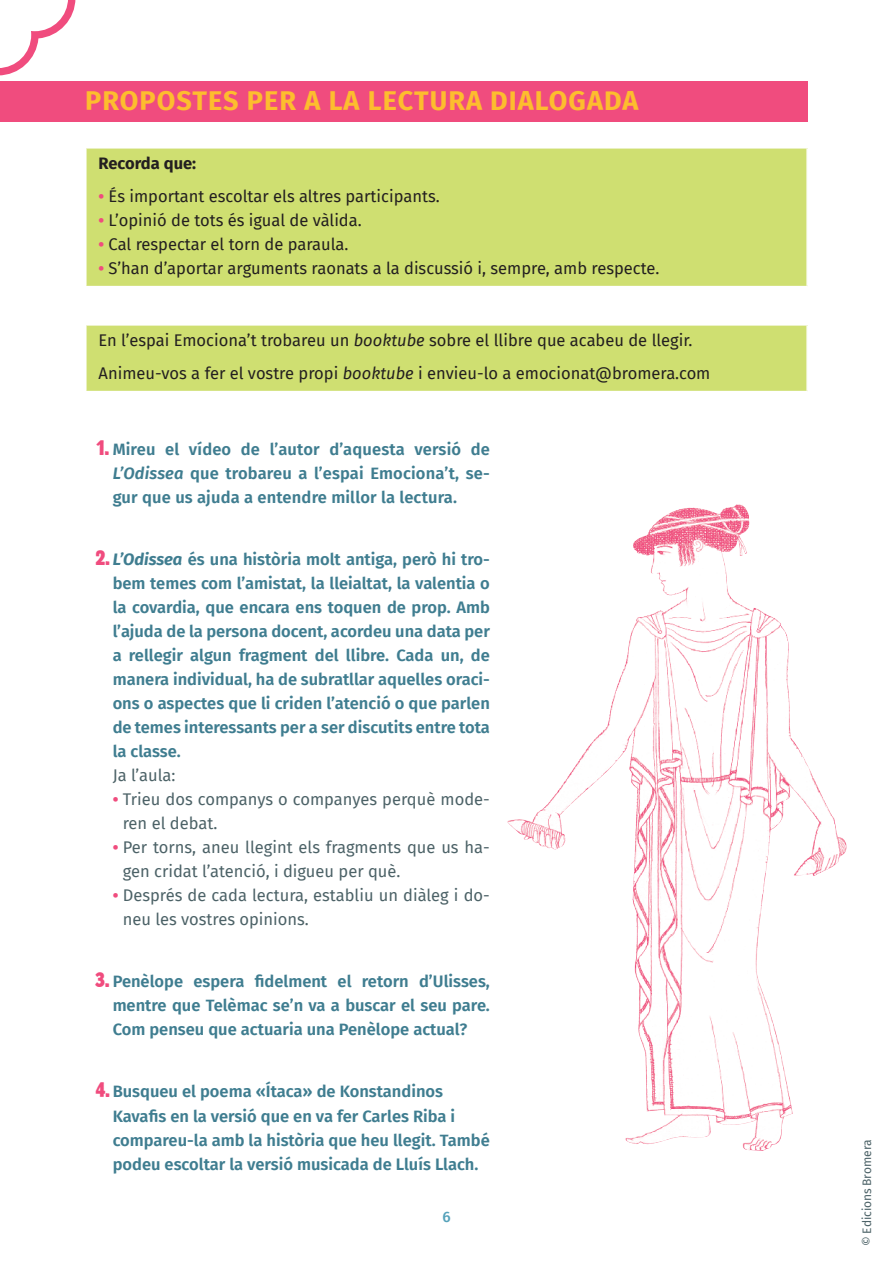
<style>
.page{position:relative;width:893px;height:1263px;background:#fff}
.page>*{position:absolute;margin:0;border:0;box-sizing:border-box;transform-origin:0 0}
.t1{font:700 27px "Fira Sans";letter-spacing:.04em;color:#fdbd2e}
.t2{font:600 16.5px/24px "Fira Sans";color:#3f7d90;text-align:justify}
.t3{font:16.5px/32.5px "Fira Sans";color:#231f20}
.t4{font:16.5px/24px "Fira Sans";color:#4c6267}
.t5{font:700 16.5px "Fira Sans";color:#231f20}
.t6{font:500 15px "Fira Sans";color:#55a2ba}
.t7{font:12px "Fira Sans";letter-spacing:-.005em;color:#4c6267}
.s1{font-weight:700;color:#f04c7e}
.s2{font-style:italic}
.s3{font-family:"Block Berthold";font-weight:400;font-stretch:condensed;font-size:21px;color:#f04c7e}
.s4{font-weight:700;font-style:italic}
</style>
<div class="page">
<img style="left:507px;top:504px;width:232px;height:641px">
<svg style="left:0;top:0;width:75px;height:75px"></svg>
<div style="left:0;top:81px;width:808px;height:41px;background:#f04c7e"></div>
<div style="left:86px;top:148px;width:721px;height:139px;background:#cfdf71"></div>
<hr style="left:85px;top:147px;width:723px;height:2px;background:#fff">
<hr style="left:85px;top:149px;width:2px;height:137px;background:#fff">
<hr style="left:806px;top:149px;width:2px;height:137px;background:#fff">
<hr style="left:85px;top:286px;width:723px;height:1px;background:#fff">
<div style="left:86px;top:325px;width:721px;height:67px;background:#cfdf71"></div>
<hr style="left:85px;top:324px;width:723px;height:2px;background:#fff">
<hr style="left:85px;top:326px;width:2px;height:65px;background:#fff">
<hr style="left:806px;top:326px;width:2px;height:65px;background:#fff">
<hr style="left:85px;top:391px;width:723px;height:1px;background:#fff">
<h1 class="t1" style="left:85px;top:78px;width:555px">PROPOSTES PER A LA LECTURA DIALOGADA</h1>
<p class="t5" style="left:99px;top:150px;width:99px">Recorda que:</p>
<p class="t3" style="left:99px;top:179px;width:343px"><span class="s1">•</span> És important escoltar els altres participants.</p>
<p class="t3" style="left:99px;top:203px;width:265px"><span class="s1">•</span> L’opinió de tots és igual de vàlida.</p>
<p class="t3" style="left:99px;top:227px;width:251px"><span class="s1">•</span> Cal respectar el torn de paraula.</p>
<p class="t3" style="left:99px;top:251px;width:562px"><span class="s1">•</span> S’han d’aportar arguments raonats a la discussió i, sempre, amb respecte.</p>
<p class="t3" style="left:99px;top:324px;width:613px">En l’espai Emociona’t trobareu un <span class="s2">booktube</span> sobre el llibre que acabeu de llegir.<br>Animeu-vos a fer el vostre propi <span class="s2">booktube</span> i envieu-lo a emocionat@bromera.com</p>
<p class="t2" style="left:113px;top:436px;width:379px;text-indent:-17px"><span class="s3">1.</span> Mireu el vídeo de l’autor d’aquesta versió de <span class="s2">L’Odissea</span> que trobareu a l’espai Emociona’t, se&shy;gur que us ajuda a entendre millor la lectura.</p>
<p class="t2" style="left:113px;top:546px;width:379px;text-indent:-17px"><span class="s3">2.</span> <span class="s4">L’Odissea</span> és una història molt antiga, però hi tro&shy;bem temes com l’amistat, la lleialtat, la valentia o la covardia, que encara ens toquen de prop. Amb l’ajuda de la persona docent, acordeu una data per a rellegir algun fragment del llibre. Cada un, de manera individual, ha de subratllar aquelles oraci&shy;ons o aspectes que li criden l’atenció o que parlen de temes interessants per a ser discutits entre tota la classe.</p>
<p class="t4" style="left:113px;top:763px;width:64px">Ja l’aula:</p>
<p class="t4" style="left:123px;top:787px;width:369px;text-indent:-10px"><span class="s1">•</span> Trieu dos companys o companyes perquè mode&shy;ren el debat.</p>
<p class="t4" style="left:123px;top:835px;width:368px;text-indent:-10px"><span class="s1">•</span> Per torns, aneu llegint els fragments que us ha&shy;gen cridat l’atenció, i digueu per què.</p>
<p class="t4" style="left:123px;top:883px;width:369px;text-indent:-10px"><span class="s1">•</span> Després de cada lectura, establiu un diàleg i do&shy;neu les vostres opinions.</p>
<p class="t2" style="left:113px;top:968px;width:379px;text-indent:-17px"><span class="s3">3.</span> Penèlope espera fidelment el retorn d’Ulisses, mentre que Telèmac se’n va a buscar el seu pare.<br>Com penseu que actuaria una Penèlope actual?</p>
<p class="t2" style="left:113px;top:1079px;width:379px;text-align:left;text-indent:-17px"><span class="s3">4.</span> Busqueu el poema «Ítaca» de Konstandinos Kavafis en la versió que en va fer Carles Riba i compareu-la amb la història que heu llegit. També podeu escoltar la versió musicada de Lluís Llach.</p>
<p class="t6" style="left:442px;top:1204px;width:10px">6</p>
<p class="t7" style="left:858px;top:1246px;width:108px;rotate:-90deg">© Edicions Bromera</p>
</div>
